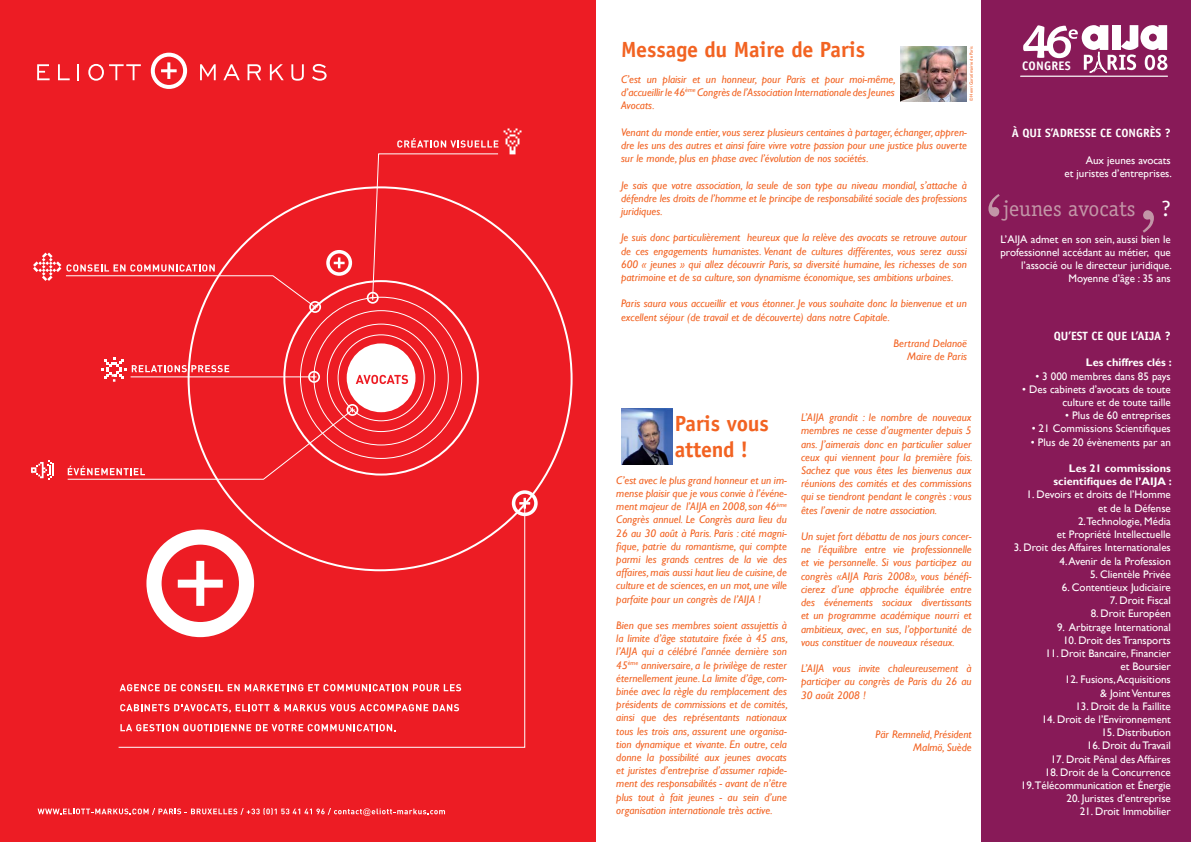
<style>
.page{position:relative;width:1191px;height:842px;background:#fff}
.page>*{position:absolute;margin:0;border:0;box-sizing:border-box;transform-origin:0 0}
.t1{font:81px "Century";color:#c296a7}
.t2{font:700 22px/26.4px "Officina Sans LT";letter-spacing:-.005em;color:#f26322}
.t3{font:22px "Officina Serif LT";color:#c296a7}
.t4{font:700 12.4px "Officina Sans LT";letter-spacing:.02em;color:#fff}
.t5{font:700 12px "Officina Sans LT";color:#fff}
.t6{font:italic 11px/13.2px "Gill Sans";color:#f26322;text-align:justify}
.t7{font:11px/13.2px "Gill Sans";color:#fff;text-align:right}
.t8{font:700 11px/13.2px "Gill Sans";color:#fff;text-align:right}
.t9{font:4.5px "Gill Sans";color:#f26322}
.s1{color:#fff}
</style>
<div class="page">
<div style="left:981px;top:0;width:210px;height:842px;background:#881a58"></div>
<hr style="left:1020px;top:76px;width:147px;height:1px;background:#fff">
<svg style="left:1023px;top:25px;width:144px;height:48px"></svg>
<img style="left:621px;top:409px;width:51px;height:55px">
<img style="left:900px;top:46px;width:67px;height:55px">
<div style="left:0;top:0;width:595px;height:842px;background:#ed1c24"></div>
<hr style="left:167px;top:62px;width:3px;height:17px;background:#fff">
<hr style="left:161px;top:69px;width:16px;height:3px;background:#fff">
<svg style="left:37px;top:64px;width:13px;height:16px"></svg>
<svg style="left:58px;top:64px;width:12px;height:16px"></svg>
<svg style="left:78px;top:64px;width:1px;height:16px"></svg>
<svg style="left:88px;top:64px;width:53px;height:17px"></svg>
<svg style="left:200px;top:64px;width:16px;height:16px"></svg>
<svg style="left:223px;top:64px;width:17px;height:16px"></svg>
<svg style="left:247px;top:64px;width:14px;height:16px"></svg>
<svg style="left:270px;top:64px;width:14px;height:16px"></svg>
<svg style="left:291px;top:64px;width:13px;height:17px"></svg>
<svg style="left:312px;top:64px;width:14px;height:17px"></svg>
<div style="left:151px;top:53px;width:36px;height:36px;border:4px solid #fff;border-radius:50%"></div>
<div style="left:347px;top:343px;width:68px;height:69px;background:#fff;border-radius:50%"></div>
<hr style="left:131px;top:377px;width:183px;height:1px;background:#fff">
<div style="left:309px;top:301px;width:12px;height:12px;border:2px solid #fff;border-radius:50%"></div>
<div style="left:308px;top:371px;width:12px;height:12px;border:2px solid #fff;border-radius:50%"></div>
<svg style="left:311px;top:374px;width:5px;height:5px"></svg>
<div style="left:346px;top:404px;width:12px;height:12px;border:2px solid #fff;border-radius:50%"></div>
<div style="left:326px;top:250px;width:26px;height:26px;border:4px solid #fff;border-radius:50%"></div>
<svg style="left:334px;top:257px;width:10px;height:11px"></svg>
<div style="left:512px;top:490px;width:25px;height:26px;border:4px solid #fff;border-radius:50%"></div>
<svg style="left:523px;top:498px;width:7px;height:11px"></svg>
<svg style="left:67px;top:407px;width:288px;height:73px"></svg>
<div style="left:367px;top:292px;width:12px;height:12px;border:2px solid #fff;border-radius:50%"></div>
<svg style="left:118px;top:502px;width:407px;height:246px"></svg>
<svg style="left:31px;top:460px;width:23px;height:20px"></svg>
<svg style="left:370px;top:128px;width:151px;height:172px"></svg>
<svg style="left:33px;top:253px;width:285px;height:56px"></svg>
<svg style="left:102px;top:357px;width:127px;height:25px"></svg>
<svg style="left:38px;top:808px;width:407px;height:8px"></svg>
<svg style="left:356px;top:375px;width:52px;height:9px"></svg>
<h2 class="t2" style="left:621px;top:37px;width:246px">Message du Maire de Paris</h2>
<p class="t6" style="left:621px;top:72px;width:276px">C’est un plaisir et un honneur, pour Paris et pour moi-même, d’accueillir le 46<sup>ème</sup> Congrès de l’Association Internationale des Jeunes Avocats.</p>
<p class="t6" style="left:621px;top:125px;width:347px">Venant du monde entier, vous serez plusieurs centaines à partager, échanger, appren&shy;dre les uns des autres et ainsi faire vivre votre passion pour une justice plus ouverte sur le monde, plus en phase avec l’évolution de nos sociétés.</p>
<p class="t6" style="left:621px;top:178px;width:347px">Je sais que votre association, la seule de son type au niveau mondial, s’attache à défendre les droits de l’homme et le principe de responsabilité sociale des professions juridiques.</p>
<p class="t6" style="left:621px;top:231px;width:347px">Je suis donc particulièrement heureux que la relève des avocats se retrouve autour de ces engagements humanistes. Venant de cultures différentes, vous serez aussi 600 « jeunes » qui allez découvrir Paris, sa diversité humaine, les richesses de son patrimoine et de sa culture, son dynamisme économique, ses ambitions urbaines.</p>
<p class="t6" style="left:621px;top:297px;width:347px">Paris saura vous accueillir et vous étonner. Je vous souhaite donc la bienvenue et un excellent séjour (de travail et de découverte) dans notre Capitale.</p>
<p class="t6" style="left:893px;top:336px;width:75px;text-align:right">Bertrand Delanoë<br>Maire de Paris</p>
<p class="t9" style="left:968px;top:101px;width:56px;rotate:-90deg">© Henri Garat/mairie de Paris</p>
<h2 class="t2" style="left:675px;top:412px;width:96px">Paris vous attend !</h2>
<p class="t6" style="left:616px;top:473px;width:172px">C’est avec le plus grand honneur et un im&shy;mense plaisir que je vous convie à l’événe&shy;ment majeur de l’AIJA en 2008, son 46<sup>ème </sup>Congrès annuel. Le Congrès aura lieu du 26 au 30 août à Paris. Paris : cité magni&shy;fique, patrie du romantisme, qui compte parmi les grands centres de la vie des affaires, mais aussi haut lieu de cuisine, de culture et de sciences, en un mot, une ville parfaite pour un congrès de l’AIJA !</p>
<p class="t6" style="left:616px;top:618px;width:173px">Bien que ses membres soient assujettis à la limite d’âge statutaire fixée à 45 ans, l’AIJA qui a célébré l’année dernière son 45<sup>ème</sup> anniversaire, a le privilège de rester éternellement jeune. La limite d’âge, com&shy;binée avec la règle du remplacement des présidents de commissions et de comités, ainsi que des représentants nationaux tous les trois ans, assurent une organisa&shy;tion dynamique et vivante. En outre, cela donne la possibilité aux jeunes avocats et juristes d’entreprise d’assumer rapide&shy;ment des responsabilités - avant de n’être plus tout à fait jeunes - au sein d’une organisation internationale très active.</p>
<p class="t6" style="left:801px;top:411px;width:173px">L’AIJA grandit : le nombre de nouveaux membres ne cesse d’augmenter depuis 5 ans. J’aimerais donc en particulier saluer ceux qui viennent pour la première fois.<br>Sachez que vous êtes les bienvenus aux réunions des comités et des commissions qui se tiendront pendant le congrès : vous êtes l’avenir de notre association.</p>
<p class="t6" style="left:801px;top:530px;width:172px">Un sujet fort débattu de nos jours concer&shy;ne l’équilibre entre vie professionnelle et vie personnelle. Si vous participez au congrès «AIJA Paris 2008», vous bénéfi&shy;cierez d’une approche équilibrée entre des événements sociaux divertissants et un programme académique nourri et ambitieux, avec, en sus, l’opportunité de vous constituer de nouveaux réseaux.</p>
<p class="t6" style="left:801px;top:662px;width:172px">L’AIJA vous invite chaleureusement à participer au congrès de Paris du 26 au 30 août 2008 !</p>
<p class="t6" style="left:875px;top:728px;width:98px;text-align:right">Pär Remnelid, Président<br>Malmö, Suède</p>
<p class="t4" style="left:1022px;top:61px;width:50px">CONGRES</p>
<p class="t5" style="left:1011px;top:129px;width:161px">À QUI S’ADRESSE CE CONGRÈS ?</p>
<p class="t7" style="left:1064px;top:153px;width:109px">Aux jeunes avocats<br>et juristes d’entreprises.</p>
<h2 class="t3" style="left:1003px;top:196px;width:169px">jeunes avocats <span class="s1">?</span></h2>
<p class="t7" style="left:1000px;top:232px;width:173px">L’AIJA admet en son sein, aussi bien le professionnel accédant au métier, que l’associé ou le directeur juridique.<br>Moyenne d’âge : 35 ans</p>
<h1 class="t1" style="left:985px;top:174px;width:18px">‘</h1>
<h1 class="t1" style="left:1140px;top:190px;width:18px">’</h1>
<p class="t5" style="left:1053px;top:331px;width:119px">QU’EST CE QUE L’AIJA ?</p>
<p class="t8" style="left:1086px;top:356px;width:87px">Les chiffres clés :</p>
<p class="t7" style="left:1035px;top:369px;width:137px">• 3 000 membres dans 85 pays</p>
<p class="t7" style="left:1022px;top:382px;width:150px">• Des cabinets d’avocats de toute culture et de toute taille</p>
<p class="t7" style="left:1065px;top:409px;width:107px">• Plus de 60 entreprises</p>
<p class="t7" style="left:1031px;top:422px;width:141px">• 21 Commissions Scientifiques</p>
<p class="t7" style="left:1031px;top:435px;width:141px">• Plus de 20 évènements par an</p>
<p class="t8" style="left:1053px;top:462px;width:120px">Les 21 commissions scientifiques de l’AIJA :</p>
<p class="t7" style="left:1026px;top:488px;width:146px">1. Devoirs et droits de l’Homme et de la Défense<br>2.Technologie, Média<br>et Propriété Intellectuelle</p>
<p class="t7" style="left:1013px;top:541px;width:159px">3. Droit des Affaires Internationales</p>
<p class="t7" style="left:1059px;top:554px;width:113px">4. Avenir de la Profession</p>
<p class="t7" style="left:1090px;top:567px;width:82px">5. Clientèle Privée</p>
<p class="t7" style="left:1062px;top:580px;width:110px">6. Contentieux Judiciaire</p>
<p class="t7" style="left:1109px;top:594px;width:63px">7. Droit Fiscal</p>
<p class="t7" style="left:1090px;top:607px;width:82px">8. Droit Européen</p>
<p class="t7" style="left:1057px;top:620px;width:115px">9. Arbitrage International</p>
<p class="t7" style="left:1063px;top:633px;width:109px">10. Droit des Transports</p>
<p class="t7" style="left:1045px;top:646px;width:127px">11. Droit Bancaire, Financier et Boursier</p>
<p class="t7" style="left:1065px;top:673px;width:107px">12. Fusions, Acquisitions &amp; Joint Ventures</p>
<p class="t7" style="left:1075px;top:699px;width:97px">13. Droit de la Faillite</p>
<p class="t7" style="left:1041px;top:712px;width:131px">14. Droit de l’Environnement</p>
<p class="t7" style="left:1101px;top:726px;width:71px">15. Distribution</p>
<p class="t7" style="left:1086px;top:739px;width:85px">16. Droit du Travail</p>
<p class="t7" style="left:1050px;top:752px;width:122px">17. Droit Pénal des Affaires</p>
<p class="t7" style="left:1020px;top:765px;width:151px">18. Droit de la Concurrence<br>19.Télécommunication et Énergie</p>
<p class="t7" style="left:1066px;top:792px;width:106px">20. Juristes d’entreprise</p>
<p class="t7" style="left:1079px;top:805px;width:93px">21. Droit Immobilier</p>
</div>
